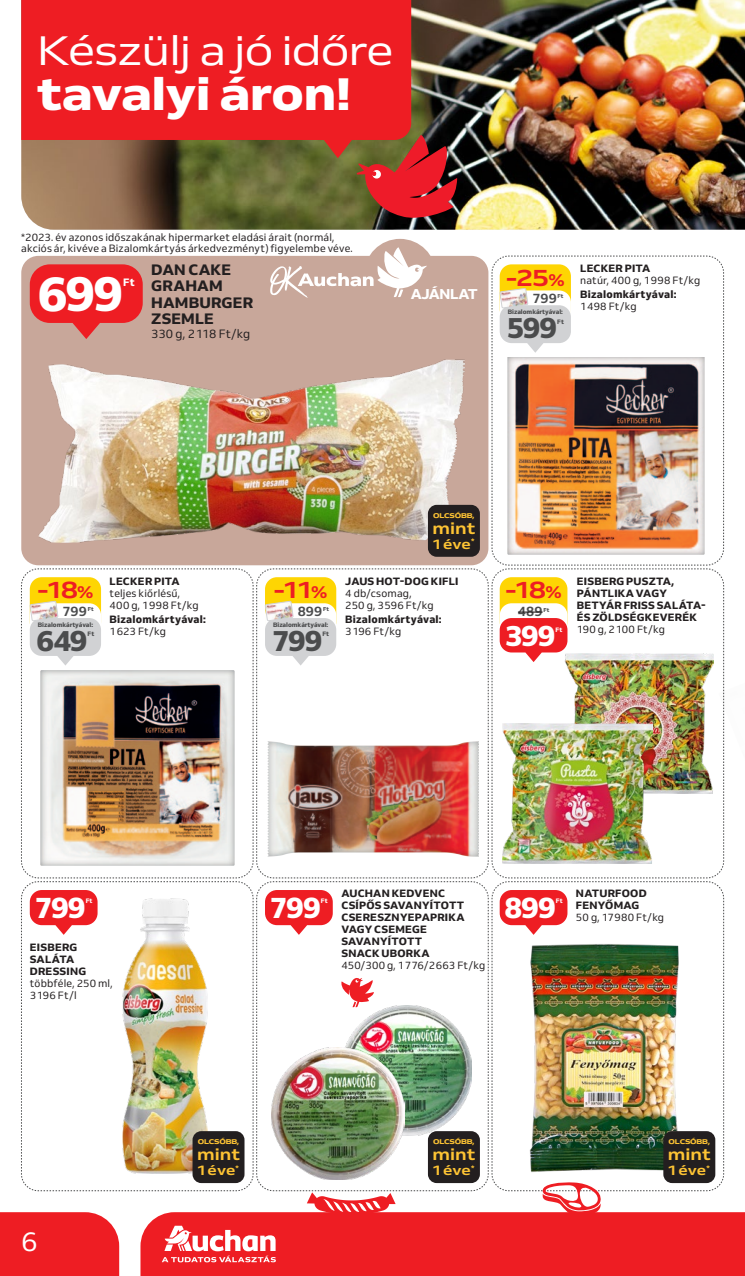
<style>
.page{position:relative;width:745px;height:1276px;background:#fff}
.page>*{position:absolute;margin:0;border:0;box-sizing:border-box;transform-origin:0 0}
.pajzs{font:800 48.75px "Venn";color:#fff}
.t1{font:45px "Venn Semi Ex X Bold";letter-spacing:-.02em;color:#fff}
.t2{font:40.8px "Venn Semi Ex";letter-spacing:-.02em;color:#fff}
.pajzs-2{font:800 29.25px "Venn";letter-spacing:-.04em;color:#fff}
.pajzs-3{font:800 28.95px "Venn";letter-spacing:-.04em;color:#4b4c4d}
.pajzs-4{font:800 28.95px "Venn";color:#fff}
.t3{font:27px "Venn";color:#fff}
.t4{font:700 23.4px "Venn Semi Ex";letter-spacing:-.105em;color:#ee1d23}
.t5{font:700 16.05px "Venn Semi Ex";color:#fec434}
.bizalombonusz_bomba_termek_megnevezes{font:800 15px/16.5px "Venn";letter-spacing:.015em;color:#231f20}
.t6{font:800 14.25px "Venn";letter-spacing:-.025em;color:#fff}
.t7{font:700 13.65px "Venn Semi Ex";color:#fec434}
.pajzs_athuzott{font:700 13.35px "Venn";color:#4b4c4d}
.bizalombonusz_bomba_termek_leiras{font:12px "Venn";letter-spacing:-.01em;color:#231f20}
.pajzs-5{font:800 10.65px "Venn";color:#fff}
.alap_termek_leiras{font:10.5px/12px "Venn";letter-spacing:.015em;color:#231f20}
.alap_termek_megnevezes{font:800 10.5px/12px "Venn";letter-spacing:.025em;color:#231f20}
.bizalombonusz_leiras{font:10.5px/12px "Venn";letter-spacing:.01em;color:#231f20}
.bizalombonusz_szoveg{font:800 10.5px "Venn";letter-spacing:.025em;color:#231f20}
.bizalombonusz_termeknev{font:800 10.5px "Venn";letter-spacing:.02em;color:#231f20}
.t8{font:6.75px "Venn Semi Ex X Bold";letter-spacing:-.03em;color:#fec434}
.pajzs-6{font:800 6.3px "Venn";color:#4b4c4d}
.pajzs-7{font:800 6.3px "Venn";letter-spacing:.015em;color:#fff}
.pajzs_athuzott-2{font:800 5.55px "Venn";letter-spacing:-.005em;color:#4b4c4d}
.s1{font-size:17.1px}
</style>
<div class="page">
<svg style="left:724px;top:1212px;width:20px;height:64px"></svg>
<div style="left:364px;top:239px;width:71px;height:72px;background:#c8a79a;border-radius:50%"></div>
<img style="left:21px;top:0;width:723px;height:230px">
<div style="left:21px;top:0;width:390px;height:140px;background:#ee1d23"></div>
<svg style="left:319px;top:134px;width:138px;height:84px;background:#9c402d"></svg>
<img style="left:724px;top:672px;width:1px;height:189px">
<img style="left:0;top:247px;width:724px;height:1029px">
<p class="t2" style="left:37px;top:26px;width:358px">Készülj a jó időre</p>
<p class="t1" style="left:37px;top:66px;width:316px">tavalyi áron!</p>
<p class="alap_termek_leiras" style="left:21px;top:231px;width:333px;line-height:11.2px">*2023. év azonos időszakának hipermarket eladási árait (normál, akciós ár, kivéve a Bizalomkártyás árkedvezményt) figyelembe véve.</p>
<p class="pajzs" style="left:38px;top:263px;width:87px">699</p>
<p class="pajzs-5" style="left:123px;top:276px;width:13px">Ft</p>
<p class="bizalombonusz_bomba_termek_megnevezes" style="left:151px;top:261px;width:103px">DAN CAKE<br>GRAHAM<br>HAMBURGER<br>ZSEMLE</p>
<p class="bizalombonusz_bomba_termek_leiras" style="left:151px;top:326px;width:101px">330 g, 2 118 Ft/kg</p>
<p class="pajzs-3" style="left:506px;top:310px;width:52px">599</p>
<p class="pajzs-6" style="left:556px;top:317px;width:8px">Ft</p>
<p class="t4" style="left:505px;top:263px;width:61px">-25<span class="s1">%</span></p>
<p class="pajzs_athuzott" style="left:532px;top:290px;width:26px">799</p>
<p class="pajzs_athuzott-2" style="left:557px;top:293px;width:7px">Ft</p>
<p class="t6" style="left:410px;top:285px;width:68px">AJÁNLAT</p>
<p class="pajzs-6" style="left:507px;top:308px;width:57px">Bizalomkártyával:</p>
<p class="bizalombonusz_termeknev" style="left:579px;top:261px;width:72px">LECKER PITA</p>
<p class="bizalombonusz_leiras" style="left:579px;top:274px;width:122px">natúr, 400 g, 1 998 Ft/kg</p>
<p class="bizalombonusz_szoveg" style="left:579px;top:288px;width:98px">Bizalomkártyával:</p>
<p class="bizalombonusz_leiras" style="left:579px;top:300px;width:58px">1 498 Ft/kg</p>
<p class="t4" style="left:37px;top:575px;width:58px">-18<span class="s1">%</span></p>
<p class="pajzs_athuzott" style="left:63px;top:603px;width:26px">799</p>
<p class="pajzs_athuzott-2" style="left:88px;top:606px;width:7px">Ft</p>
<p class="pajzs-6" style="left:38px;top:621px;width:57px">Bizalomkártyával:</p>
<p class="pajzs-3" style="left:37px;top:622px;width:53px">649</p>
<p class="pajzs-6" style="left:87px;top:630px;width:8px">Ft</p>
<p class="bizalombonusz_termeknev" style="left:109px;top:574px;width:72px">LECKER PITA</p>
<p class="bizalombonusz_leiras" style="left:109px;top:587px;width:91px">teljes kiőrlésű,<br>400 g, 1 998 Ft/kg</p>
<p class="bizalombonusz_szoveg" style="left:109px;top:613px;width:98px">Bizalomkártyával:</p>
<p class="bizalombonusz_leiras" style="left:109px;top:625px;width:58px">1 623 Ft/kg</p>
<p class="pajzs-3" style="left:272px;top:622px;width:52px">799</p>
<p class="pajzs-6" style="left:322px;top:630px;width:8px">Ft</p>
<p class="t4" style="left:273px;top:575px;width:55px">-11<span class="s1">%</span></p>
<p class="pajzs_athuzott" style="left:297px;top:603px;width:26px">899</p>
<p class="pajzs_athuzott-2" style="left:323px;top:606px;width:7px">Ft</p>
<p class="pajzs-6" style="left:273px;top:621px;width:57px">Bizalomkártyával:</p>
<p class="t8" style="left:433px;top:511px;width:43px">OLCSÓBB,</p>
<p class="t5" style="left:432px;top:518px;width:45px">mint</p>
<p class="t7" style="left:431px;top:535px;width:44px">1 éve<sup>*</sup></p>
<p class="bizalombonusz_termeknev" style="left:345px;top:574px;width:115px">JAUS HOT-DOG KIFLI</p>
<p class="bizalombonusz_leiras" style="left:345px;top:587px;width:90px">4 db/csomag,<br>250 g, 3 596 Ft/kg</p>
<p class="bizalombonusz_szoveg" style="left:345px;top:613px;width:98px">Bizalomkártyával:</p>
<p class="bizalombonusz_leiras" style="left:345px;top:625px;width:58px">3 196 Ft/kg</p>
<p class="t4" style="left:505px;top:575px;width:58px">-18<span class="s1">%</span></p>
<p class="pajzs-4" style="left:504px;top:618px;width:52px">399</p>
<p class="pajzs-7" style="left:555px;top:625px;width:8px">Ft</p>
<p class="pajzs_athuzott" style="left:517px;top:603px;width:26px">489</p>
<p class="pajzs_athuzott-2" style="left:543px;top:606px;width:7px">Ft</p>
<p class="alap_termek_megnevezes" style="left:576px;top:574px;width:130px">EISBERG PUSZTA,<br>PÁNTLIKA VAGY<br>BETYÁR FRISS SALÁTA-<br>ÉS ZÖLDSÉGKEVERÉK</p>
<p class="alap_termek_leiras" style="left:576px;top:623px;width:90px">190 g, 2 100 Ft/kg</p>
<p class="pajzs-2" style="left:35px;top:889px;width:52px">799</p>
<p class="pajzs-7" style="left:86px;top:897px;width:8px">Ft</p>
<p class="alap_termek_megnevezes" style="left:30px;top:940px;width:58px">EISBERG<br>SALÁTA<br>DRESSING</p>
<p class="alap_termek_leiras" style="left:30px;top:977px;width:84px">többféle, 250 ml,<br>3 196 Ft/l</p>
<h3 class="t3" style="left:21px;top:1225px;width:18px">6</h3>
<p class="pajzs-7" style="left:321px;top:897px;width:8px">Ft</p>
<p class="alap_termek_megnevezes" style="left:341px;top:887px;width:125px">AUCHAN KEDVENC<br>CSÍPŐS SAVANYÍTOTT<br>CSERESZNYEPAPRIKA<br>VAGY CSEMEGE<br>SAVANYÍTOTT<br>SNACK UBORKA</p>
<p class="alap_termek_leiras" style="left:341px;top:959px;width:145px">450/300 g, 1 776/2 663 Ft/kg</p>
<p class="pajzs-2" style="left:270px;top:889px;width:52px">799</p>
<p class="pajzs-2" style="left:504px;top:889px;width:53px">899</p>
<p class="pajzs-7" style="left:555px;top:897px;width:8px">Ft</p>
<p class="alap_termek_megnevezes" style="left:575px;top:887px;width:72px">NATURFOOD<br>FENYŐMAG</p>
<p class="alap_termek_leiras" style="left:575px;top:911px;width:90px">50 g, 17 980 Ft/kg</p>
<p class="t8" style="left:198px;top:1137px;width:43px">OLCSÓBB,</p>
<p class="t5" style="left:197px;top:1144px;width:45px">mint</p>
<p class="t7" style="left:196px;top:1161px;width:44px">1 éve<sup>*</sup></p>
<p class="t8" style="left:433px;top:1137px;width:43px">OLCSÓBB,</p>
<p class="t5" style="left:432px;top:1144px;width:45px">mint</p>
<p class="t7" style="left:431px;top:1161px;width:44px">1 éve<sup>*</sup></p>
<p class="t8" style="left:668px;top:1137px;width:43px">OLCSÓBB,</p>
<p class="t5" style="left:667px;top:1144px;width:45px">mint</p>
<p class="t7" style="left:666px;top:1161px;width:44px">1 éve<sup>*</sup></p>
</div>
